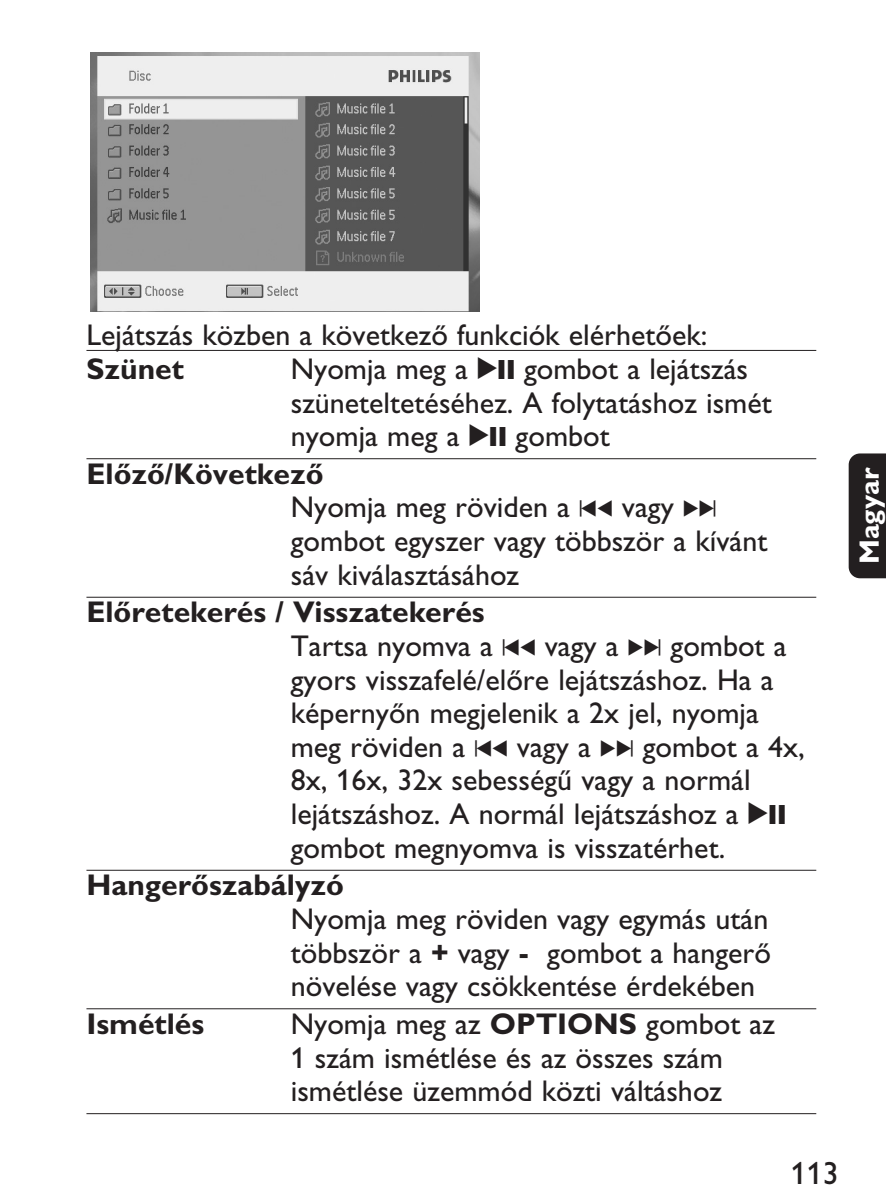
<style>
.page{position:relative;width:886px;height:1189px;background:#fff}
.page>*{position:absolute;margin:0;border:0;box-sizing:border-box;transform-origin:0 0}
.t1{font:32px "Gill Alt One";color:#231f20}
.t2{font:30px/33.6px "Gill Sans Alt CE";color:#231f20}
.t3{font:700 30px "Gill Sans Alt CE";color:#231f20}
.t4{font:700 28px "Gill Sans Alt CE";color:#fff}
.s1{font-family:"Audio Four 4"}
.s2{font-weight:700}
.s3{font-family:"Gill Alt One";font-weight:700}
</style>
<div class="page">
<div style="left:848px;top:453px;width:37px;height:125px;background:#231f20"></div>
<hr style="left:86px;top:349px;width:729px;height:2px;background:#231f20">
<hr style="left:86px;top:458px;width:729px;height:1px;background:#231f20">
<hr style="left:86px;top:596px;width:729px;height:1px;background:#231f20">
<hr style="left:86px;top:869px;width:729px;height:1px;background:#231f20">
<hr style="left:86px;top:1007px;width:729px;height:2px;background:#231f20">
<hr style="left:86px;top:1112px;width:729px;height:1px;background:#231f20">
<img style="left:90px;top:53px;width:389px;height:258px">
<p class="t2" style="left:86px;top:321px;width:622px">Lejátszás közben a következő funkciók elérhetőek:</p>
<p class="t3" style="left:86px;top:357px;width:99px">Szünet</p>
<p class="t2" style="left:290px;top:354px;width:482px">Nyomja meg a <span class="s1">2;</span> gombot a lejátszás szüneteltetéséhez. A folytatáshoz ismét nyomja meg a <span class="s1">2;</span> gombot</p>
<p class="t2" style="left:290px;top:459px;width:478px;text-indent:-204px"><span class="s2">Előző/Következő<br></span>Nyomja meg röviden a <span class="s1">J(</span> vagy <span class="s1">)K </span>gombot egyszer vagy többször a kívánt sáv kiválasztásához</p>
<p class="t2" style="left:290px;top:598px;width:515px;text-indent:-204px"><span class="s2">Előretekerés / Visszatekerés<br></span>Tartsa nyomva a <span class="s1">J(</span> vagy a <span class="s1">)K</span> gombot a gyors visszafelé/előre lejátszáshoz. Ha a képernyőn megjelenik a 2x jel, nyomja meg röviden a <span class="s1">J(</span> vagy a <span class="s1">)K</span> gombot a 4x, 8x, 16x, 32x sebességű vagy a normál lejátszáshoz. A normál lejátszáshoz a <span class="s1">2; </span>gombot megnyomva is visszatérhet.</p>
<p class="t3" style="left:86px;top:873px;width:259px">Hangerőszabályzó</p>
<p class="t2" style="left:290px;top:904px;width:481px;text-align:justify">Nyomja meg röviden vagy egymás után többször a <span class="s3">+</span> vagy <span class="s3">-</span> gombot a hangerő növelése vagy csökkentése érdekében</p>
<p class="t3" style="left:86px;top:1011px;width:119px">Ismétlés</p>
<p class="t2" style="left:290px;top:1009px;width:485px">Nyomja meg az <span class="s2">OPTIONS</span> gombot az<br>1 szám ismétlése és az összes szám ismétlése üzemmód közti váltáshoz</p>
<p class="t4" style="left:857px;top:564px;width:98px;rotate:-90deg">Magyar</p>
<p class="t1" style="left:790px;top:1160px;width:49px">113</p>
</div>
